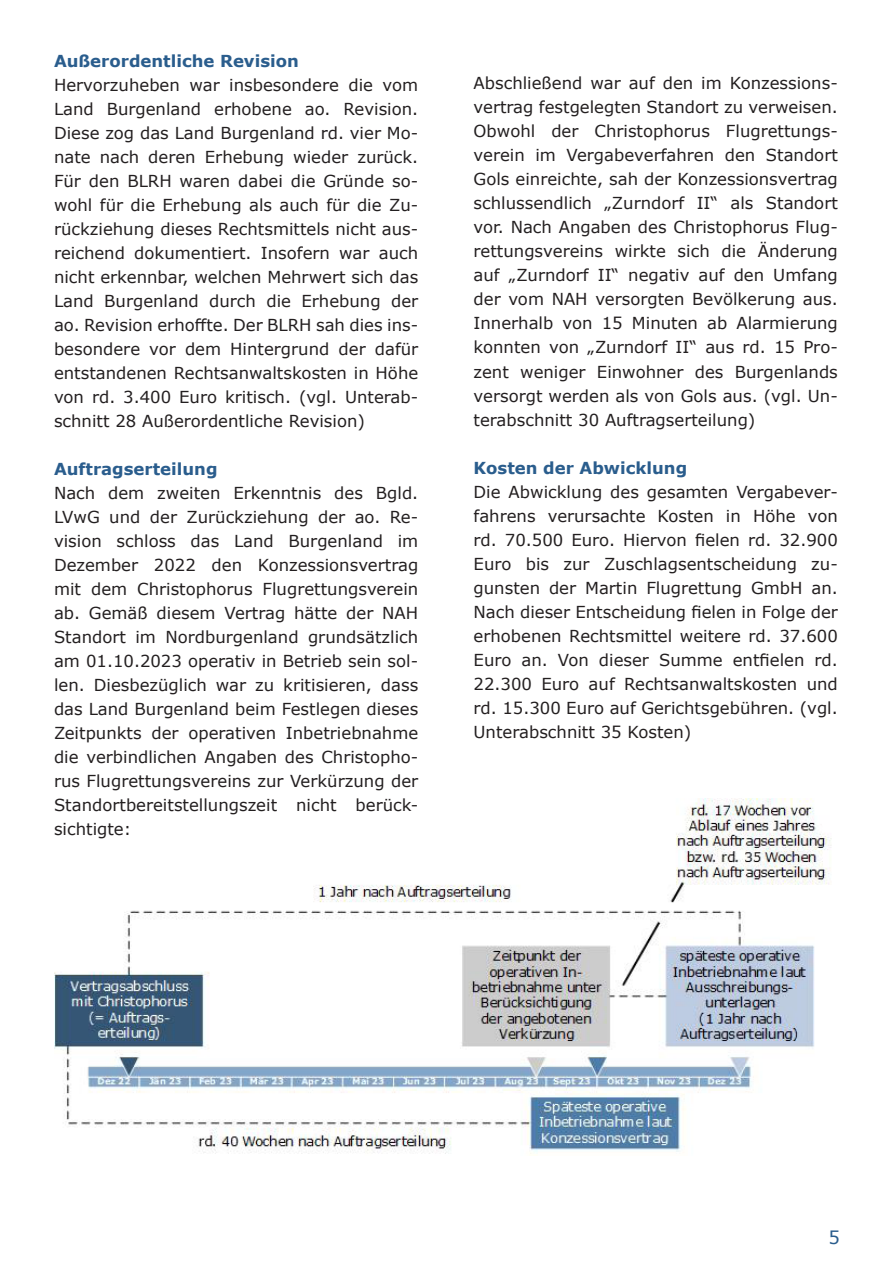
<style>
.page{position:relative;width:893px;height:1263px;background:#fff}
.page>*{position:absolute;margin:0;border:0;box-sizing:border-box;transform-origin:0 0}
.t1{font:18px "Verdana";color:#2a5d8d}
.t2{font:16.5px/24px "Verdana";color:#231f20;text-align:justify}
.t3{font:700 16.5px "Verdana";color:#2a5d8d}
</style>
<div class="page">
<img style="left:54px;top:799px;width:778px;height:355px">
<p class="t3" style="left:54px;top:49px;width:246px">Außerordentliche Revision</p>
<p class="t2" style="left:54px;top:72px;width:366px">Hervorzuheben war insbesondere die vom Land Burgenland erhobene ao. Revision.<br>Diese zog das Land Burgenland rd. vier Mo&shy;nate nach deren Erhebung wieder zurück.<br>Für den BLRH waren dabei die Gründe so&shy;wohl für die Erhebung als auch für die Zu&shy;rückziehung dieses Rechtsmittels nicht aus&shy;reichend dokumentiert. Insofern war auch nicht erkennbar, welchen Mehrwert sich das Land Burgenland durch die Erhebung der ao. Revision erhoffte. Der BLRH sah dies ins&shy;besondere vor dem Hintergrund der dafür entstandenen Rechtsanwaltskosten in Höhe von rd. 3.400 Euro kritisch. (vgl. Unterab&shy;schnitt 28 Außerordentliche Revision)</p>
<p class="t3" style="left:54px;top:457px;width:165px">Auftragserteilung</p>
<p class="t2" style="left:54px;top:481px;width:366px">Nach dem zweiten Erkenntnis des Bgld.<br>LVwG und der Zurückziehung der ao. Re&shy;vision schloss das Land Burgenland im Dezember 2022 den Konzessionsvertrag mit dem Christophorus Flugrettungsverein ab. Gemäß diesem Vertrag hätte der NAH Standort im Nordburgenland grundsätzlich am 01.10.2023 operativ in Betrieb sein sol&shy;len. Diesbezüglich war zu kritisieren, dass das Land Burgenland beim Festlegen dieses Zeitpunkts der operativen Inbetriebnahme die verbindlichen Angaben des Christopho&shy;rus Flugrettungsvereins zur Verkürzung der Standortbereitstellungszeit nicht berück&shy;sichtigte:</p>
<p class="t2" style="left:474px;top:71px;width:366px">Abschließend war auf den im Konzessions&shy;vertrag festgelegten Standort zu verweisen.<br>Obwohl der Christophorus Flugrettungs&shy;verein im Vergabeverfahren den Standort Gols einreichte, sah der Konzessionsvertrag schlussendlich „Zurndorf II“ als Standort vor. Nach Angaben des Christophorus Flug&shy;rettungsvereins wirkte sich die Änderung auf „Zurndorf II“ negativ auf den Umfang der vom NAH versorgten Bevölkerung aus.<br>Innerhalb von 15 Minuten ab Alarmierung konnten von „Zurndorf II“ aus rd. 15 Pro&shy;zent weniger Einwohner des Burgenlands versorgt werden als von Gols aus. (vgl. Un&shy;terabschnitt 30 Auftragserteilung)</p>
<p class="t3" style="left:474px;top:456px;width:215px">Kosten der Abwicklung</p>
<p class="t2" style="left:474px;top:479px;width:366px">Die Abwicklung des gesamten Vergabever&shy;fahrens verursachte Kosten in Höhe von rd. 70.500 Euro. Hiervon fielen rd. 32.900<br>Euro bis zur Zuschlagsentscheidung zu&shy;gunsten der Martin Flugrettung GmbH an.<br>Nach dieser Entscheidung fielen in Folge der erhobenen Rechtsmittel weitere rd. 37.600<br>Euro an. Von dieser Summe entfielen rd.<br>22.300 Euro auf Rechtsanwaltskosten und rd. 15.300 Euro auf Gerichtsgebühren. (vgl.<br>Unterabschnitt 35 Kosten)</p>
<p class="t1" style="left:829px;top:1225px;width:13px">5</p>
</div>
